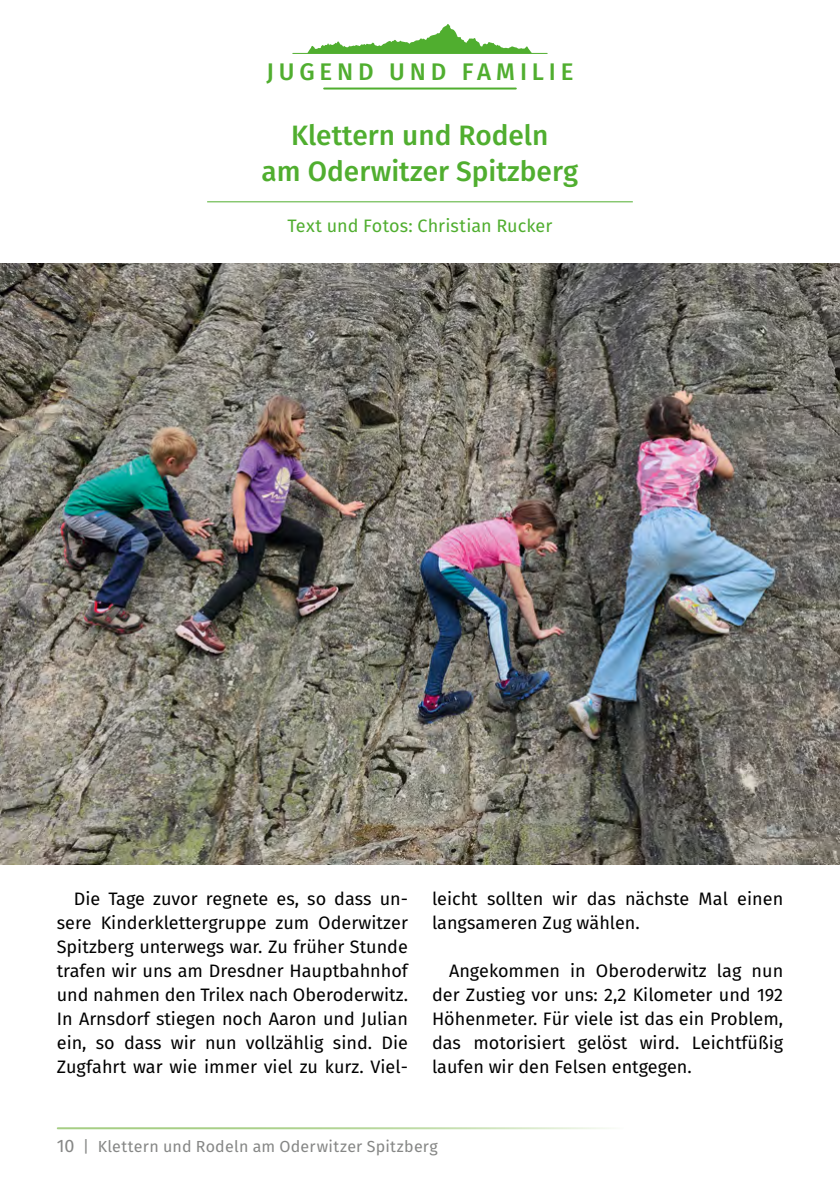
<style>
.page{position:relative;width:840px;height:1191px;background:#fff}
.page>*{position:absolute;margin:0;border:0;box-sizing:border-box;transform-origin:0 0}
.t1{font:500 28px/36px "Fira Sans";color:#50ae2f;text-align:center}
.t2{font:500 24px "Fira Sans";letter-spacing:.2em;color:#50ae2f}
.t3{font:18px/24px "Fira Sans";color:#000;text-align:justify}
.t4{font:18px "Fira Sans";color:#50ae2f}
.t5{font:16px "Fira Sans";letter-spacing:.015em;color:#868786}
.s1{font-size:18px}
</style>
<div class="page">
<hr style="left:58px;top:1127px;width:565px;height:2px;background:#a6ce84">
<hr style="left:324px;top:88px;width:191px;height:2px;background:#50ae2f">
<svg style="left:307px;top:24px;width:224px;height:29px"></svg>
<hr style="left:292px;top:53px;width:255px;height:1px;background:#50ae2f">
<hr style="left:207px;top:201px;width:425px;height:1px;background:#50ae2f">
<img style="left:0;top:264px;width:839px;height:600px">
<h2 class="t2" style="left:266px;top:52px;width:308px">JUGEND UND FAMILIE</h2>
<h1 class="t1" style="left:261px;top:116px;width:318px">Klettern und Rodeln<br>am Oderwitzer Spitzberg</h1>
<p class="t4" style="left:287px;top:212px;width:266px">Text und Fotos: Christian Rucker</p>
<p class="t3" style="left:57px;top:886px;width:352px;text-indent:17px">Die Tage zuvor regnete es, so dass un&shy;sere Kinderklettergruppe zum Oderwitzer Spitzberg unterwegs war. Zu früher Stunde trafen wir uns am Dresdner Hauptbahnhof und nahmen den Trilex nach Oberoderwitz.<br>In Arnsdorf stiegen noch Aaron und Julian ein, so dass wir nun vollzählig sind. Die Zugfahrt war wie immer viel zu kurz. Viel-</p>
<p class="t3" style="left:432px;top:886px;width:352px">leicht sollten wir das nächste Mal einen langsameren Zug wählen.</p>
<p class="t3" style="left:432px;top:958px;width:352px;text-indent:17px">Angekommen in Oberoderwitz lag nun der Zustieg vor uns: 2,2 Kilometer und 192<br>Höhenmeter. Für viele ist das ein Problem, das motorisiert gelöst wird. Leichtfüßig laufen wir den Felsen entgegen.</p>
<p class="t5" style="left:57px;top:1134px;width:382px"><span class="s1">10</span> | Klettern und Rodeln am Oderwitzer Spitzberg</p>
</div>
